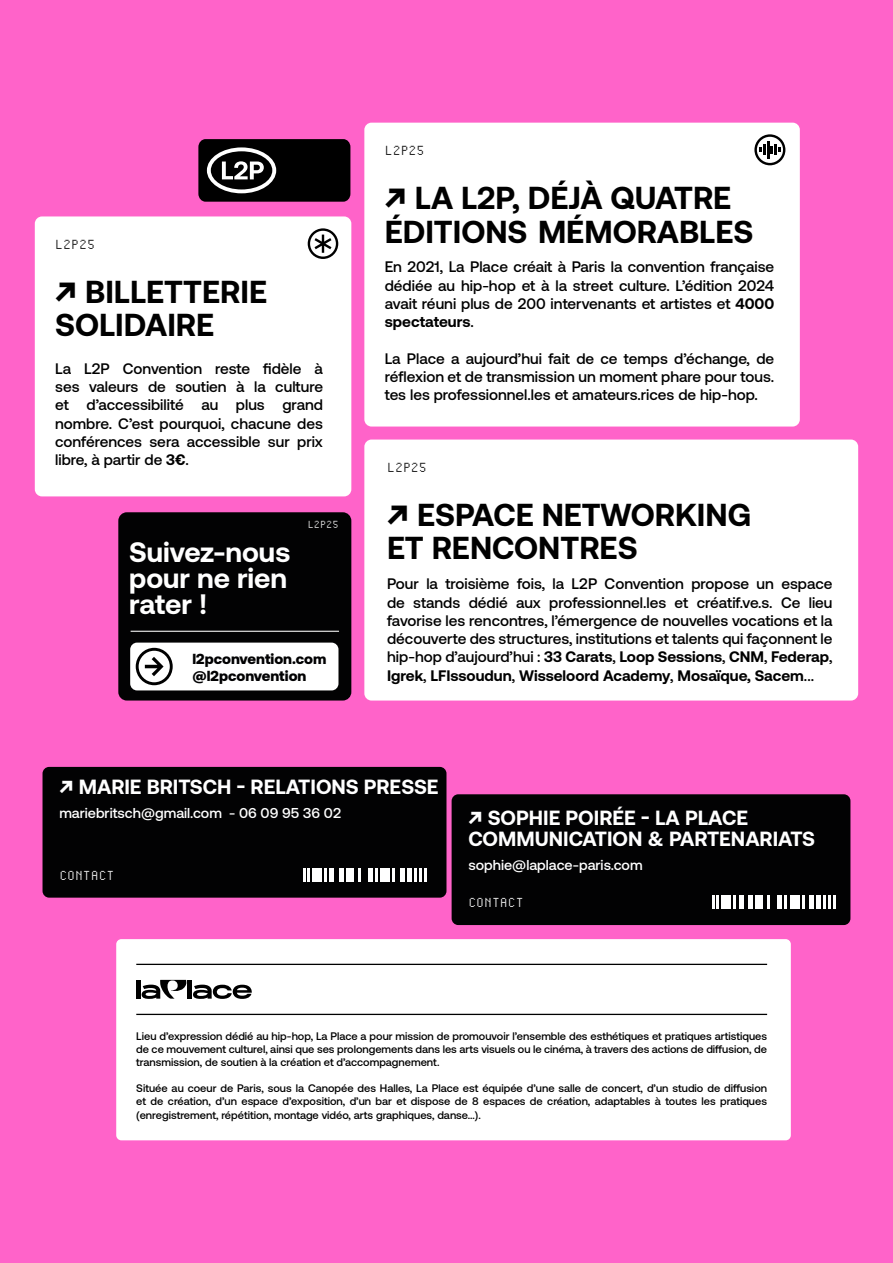
<style>
.page{position:relative;width:893px;height:1263px;background:#ff63c9}
.page>*{position:absolute;margin:0;border:0;box-sizing:border-box;transform-origin:0 0}
.t1{font:700 31.8px/33px "Aeonik";color:#000}
.t2{font:700 28.05px/26px "Aeonik";color:#fff;text-align:justify}
.t3{font:700 20.55px/20.5px "Aeonik";color:#fff}
.t4{font:500 15.3px/18.3px "Aeonik";color:#000;text-align:justify}
.t5{font:900 14.55px/17.5px "Aeonik";color:#020203}
.t6{font:500 14.25px "Aeonik";color:#fff}
.t7{font:13.2px "Cygnito Mono Pro Light Dotted R";color:#000}
.t8{font:13.05px "Cygnito Mono Pro Light Dotted R";color:#fff}
.t9{font:500 10.95px/13.2px "Aeonik";color:#000;text-align:justify}
.t10{font:10.35px "Cygnito Mono Pro Light Dotted R";color:#fff}
.s1{font-weight:700}
</style>
<div class="page">
<div style="left:43px;top:767px;width:403px;height:131px;background:#020203;border-radius:7px"></div>
<svg style="left:303px;top:868px;width:7px;height:13px"></svg>
<svg style="left:325px;top:868px;width:2px;height:13px"></svg>
<svg style="left:359px;top:868px;width:2px;height:13px"></svg>
<svg style="left:376px;top:868px;width:2px;height:13px"></svg>
<svg style="left:393px;top:868px;width:2px;height:13px"></svg>
<svg style="left:415px;top:868px;width:12px;height:13px"></svg>
<hr style="left:330px;top:868px;width:4px;height:13px;background:#fff">
<div style="left:368px;top:868px;width:5px;height:13px;background:#fff"></div>
<div style="left:400px;top:868px;width:5px;height:13px;background:#fff"></div>
<div style="left:407px;top:868px;width:5px;height:13px;background:#fff"></div>
<div style="left:339px;top:868px;width:5px;height:13px;background:#fff"></div>
<div style="left:347px;top:868px;width:7px;height:13px;background:#fff"></div>
<div style="left:312px;top:868px;width:10px;height:13px;background:#fff"></div>
<div style="left:381px;top:868px;width:9px;height:13px;background:#fff"></div>
<div style="left:452px;top:794px;width:398px;height:131px;background:#020203;border-radius:7px"></div>
<svg style="left:712px;top:895px;width:7px;height:14px"></svg>
<svg style="left:734px;top:895px;width:2px;height:14px"></svg>
<svg style="left:768px;top:895px;width:2px;height:14px"></svg>
<svg style="left:785px;top:895px;width:2px;height:14px"></svg>
<svg style="left:802px;top:895px;width:2px;height:14px"></svg>
<svg style="left:824px;top:895px;width:2px;height:14px"></svg>
<hr style="left:828px;top:895px;width:3px;height:14px;background:#fff">
<hr style="left:833px;top:895px;width:3px;height:14px;background:#fff">
<hr style="left:739px;top:895px;width:4px;height:14px;background:#fff">
<div style="left:777px;top:895px;width:5px;height:14px;background:#fff"></div>
<div style="left:809px;top:895px;width:5px;height:14px;background:#fff"></div>
<div style="left:816px;top:895px;width:5px;height:14px;background:#fff"></div>
<div style="left:748px;top:895px;width:5px;height:14px;background:#fff"></div>
<div style="left:756px;top:895px;width:7px;height:14px;background:#fff"></div>
<div style="left:721px;top:895px;width:10px;height:14px;background:#fff"></div>
<div style="left:790px;top:895px;width:9px;height:14px;background:#fff"></div>
<div style="left:198px;top:139px;width:152px;height:63px;background:#000;border-radius:8px"></div>
<svg style="left:207px;top:147px;width:69px;height:46px"></svg>
<div style="left:364px;top:123px;width:436px;height:303px;background:#fff;border-radius:7px"></div>
<svg style="left:754px;top:134px;width:31px;height:31px"></svg>
<div style="left:364px;top:440px;width:494px;height:260px;background:#fff;border-radius:7px"></div>
<div style="left:118px;top:512px;width:233px;height:188px;background:#020203;border-radius:9px"></div>
<hr style="left:131px;top:631px;width:208px;height:1px;background:#fff">
<div style="left:130px;top:643px;width:208px;height:47px;background:#fff;border-radius:7px"></div>
<svg style="left:136px;top:648px;width:37px;height:37px"></svg>
<div style="left:35px;top:216px;width:316px;height:280px;background:#fff;border-radius:7px"></div>
<svg style="left:308px;top:228px;width:30px;height:31px"></svg>
<div style="left:116px;top:939px;width:675px;height:201px;background:#fff;border-radius:5px"></div>
<svg style="left:142px;top:980px;width:45px;height:19px"></svg>
<svg style="left:193px;top:985px;width:59px;height:14px"></svg>
<div style="left:136px;top:980px;width:5px;height:19px;background:#000"></div>
<hr style="left:188px;top:980px;width:4px;height:19px;background:#000">
<hr style="left:136px;top:1014px;width:631px;height:1px;background:#000">
<hr style="left:136px;top:964px;width:631px;height:1px;background:#000">
<p class="t7" style="left:55px;top:235px;width:41px">L2P25</p>
<h1 class="t1" style="left:55px;top:275px;width:213px">↗ BILLETTERIE<br>SOLIDAIRE</h1>
<p class="t4" style="left:55px;top:359px;width:269px">La L2P Convention reste fidèle à ses valeurs de soutien à la culture et d’accessibilité au plus grand nombre. C’est pourquoi, chacune des conférences sera accessible sur prix libre, à partir de <span class="s1">3€</span>.</p>
<h2 class="t2" style="left:129px;top:539px;width:162px">Suivez-nous pour ne rien rater !</h2>
<p class="t10" style="left:308px;top:517px;width:32px">L2P25</p>
<p class="t5" style="left:192px;top:650px;width:135px">l2pconvention.com @l2pconvention</p>
<p class="t7" style="left:385px;top:141px;width:41px">L2P25</p>
<h1 class="t1" style="left:385px;top:181px;width:370px;line-height:33.8px">↗ LA L2P, DÉJÀ QUATRE<br>ÉDITIONS MÉMORABLES</h1>
<p class="t4" style="left:385px;top:258px;width:391px">En 2021, La Place créait à Paris la convention française dédiée au hip-hop et à la street culture. L’édition 2024 avait réuni plus de 200 intervenants et artistes et <span class="s1">4000 spectateurs</span>.</p>
<p class="t4" style="left:385px;top:349px;width:391px">La Place a aujourd’hui fait de ce temps d’échange, de réflexion et de transmission un moment phare pour tous. tes les professionnel.les et amateurs.rices de hip-hop.</p>
<p class="t7" style="left:387px;top:458px;width:41px">L2P25</p>
<h1 class="t1" style="left:387px;top:498px;width:366px">↗ ESPACE NETWORKING<br>ET RENCONTRES</h1>
<p class="t4" style="left:387px;top:575px;width:447px">Pour la troisième fois, la L2P Convention propose un espace de stands dédié aux professionnel.les et créatif.ve.s. Ce lieu favorise les rencontres, l’émergence de nouvelles vocations et la découverte des structures, institutions et talents qui façonnent le hip-hop d’aujourd’hui : <span class="s1">33 Carats</span>, <span class="s1">Loop Sessions</span>, <span class="s1">CNM</span>, <span class="s1">Federap</span>, <span class="s1">Igrek</span>, <span class="s1">LFIssoudun</span>, <span class="s1">Wisseloord Academy</span>, <span class="s1">Mosaïque, Sacem</span>...</p>
<h3 class="t3" style="left:59px;top:776px;width:381px">↗ MARIE BRITSCH - RELATIONS PRESSE</h3>
<p class="t6" style="left:59px;top:805px;width:283px">mariebritsch@gmail.com - 06 09 95 36 02</p>
<p class="t8" style="left:59px;top:866px;width:57px">CONTACT</p>
<h3 class="t3" style="left:468px;top:808px;width:348px">↗ SOPHIE POIRÉE - LA PLACE<br>COMMUNICATION &amp; PARTENARIATS</h3>
<p class="t6" style="left:468px;top:856px;width:176px">sophie@laplace-paris.com</p>
<p class="t8" style="left:468px;top:893px;width:57px">CONTACT</p>
<p class="t9" style="left:136px;top:1029px;width:632px">Lieu d’expression dédié au hip-hop, La Place a pour mission de promouvoir l’ensemble des esthétiques et pratiques artistiques de ce mouvement culturel, ainsi que ses prolongements dans les arts visuels ou le cinéma, à travers des actions de diffusion, de transmission, de soutien à la création et d’accompagnement.</p>
<p class="t9" style="left:136px;top:1082px;width:632px">Située au coeur de Paris, sous la Canopée des Halles, La Place est équipée d’une salle de concert, d’un studio de diffusion et de création, d’un espace d’exposition, d’un bar et dispose de 8 espaces de création, adaptables à toutes les pratiques (enregistrement, répétition, montage vidéo, arts graphiques, danse…).</p>
</div>
